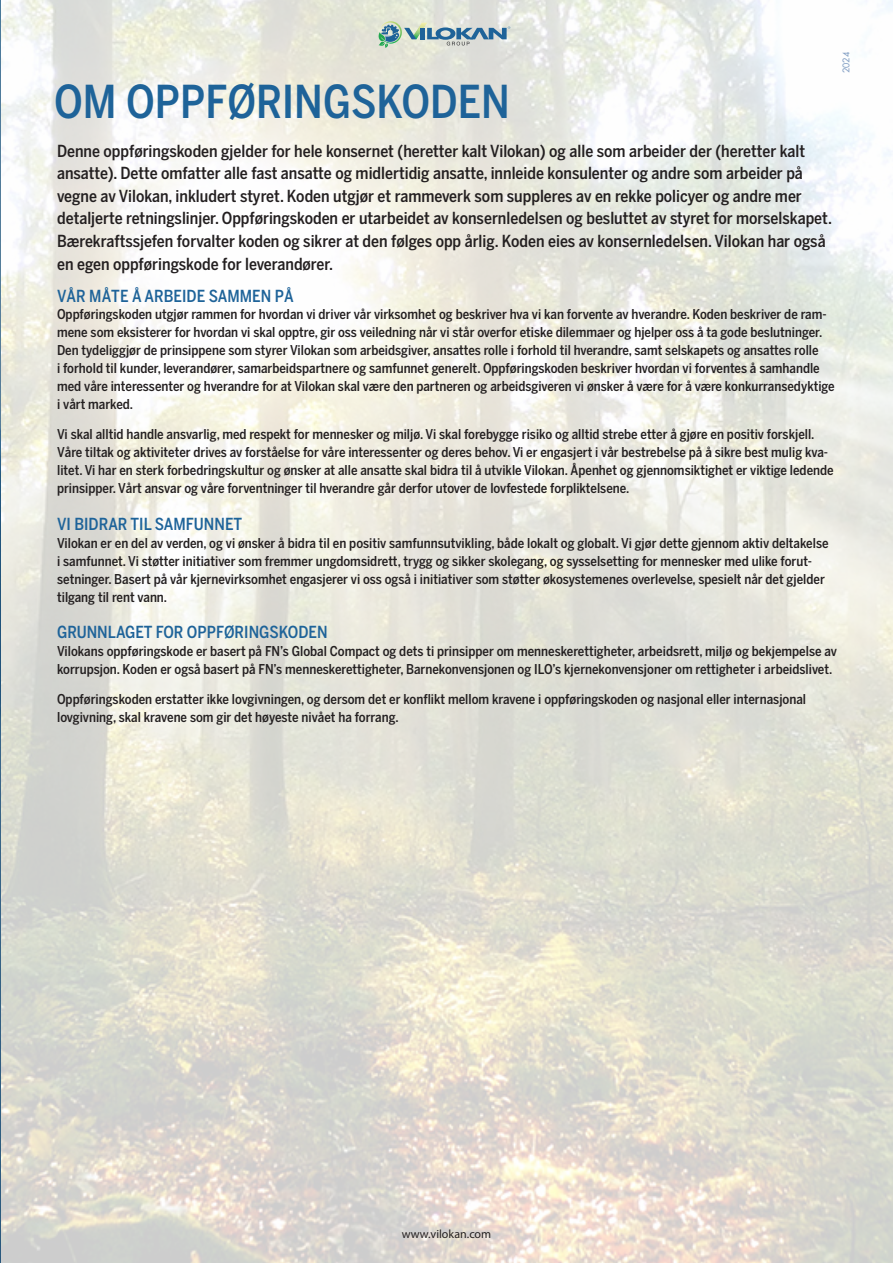
<style>
.page{position:relative;width:893px;height:1263px;background:#fff}
.page>*{position:absolute;margin:0;border:0;box-sizing:border-box;transform-origin:0 0}
.t1{font:500 45px "Benton Sans Cond";color:#1e6399}
.t2{font:500 16.5px/22.5px "Benton Sans Cond";color:#231f20}
.t3{font:500 16.5px "Benton Sans Cond";color:#1e6399}
.t4{font:500 13.5px/18px "Benton Sans Cond";color:#231f20}
.t5{font:12px "Myriad Pro";color:#231f20}
.t6{font:500 9px "Futura Std";color:#839fc4}
</style>
<div class="page">
<img style="left:1px;top:0;width:891px;height:1263px">
<hr style="left:0;top:0;width:1px;height:1263px;background:#1e6399">
<hr style="left:892px;top:0;width:1px;height:1263px;background:#1e6399">
<svg style="left:378px;top:21px;width:132px;height:27px;background:#abc1c2"></svg>
<p class="t6" style="left:840px;top:73px;width:22px;rotate:-90deg">2024</p>
<p class="t1" style="left:54px;top:76px;width:457px">OM OPPFØRINGSKODEN</p>
<p class="t2" style="left:57px;top:140px;width:776px">Denne oppføringskoden gjelder for hele konsernet (heretter kalt Vilokan) og alle som arbeider der (heretter kalt ansatte). Dette omfatter alle fast ansatte og midlertidig ansatte, innleide konsulenter og andre som arbeider på vegne av Vilokan, inkludert styret. Koden utgjør et rammeverk som suppleres av en rekke policyer og andre mer detaljerte retningslinjer. Oppføringskoden er utarbeidet av konsernledelsen og besluttet av styret for morselskapet.<br>Bærekraftssjefen forvalter koden og sikrer at den følges opp årlig. Koden eies av konsernledelsen. Vilokan har også en egen oppføringskode for leverandører.</p>
<p class="t3" style="left:57px;top:286px;width:238px">VÅR MÅTE Å ARBEIDE SAMMEN PÅ</p>
<p class="t4" style="left:57px;top:305px;width:779px">Oppføringskoden utgjør rammen for hvordan vi driver vår virksomhet og beskriver hva vi kan forvente av hverandre. Koden beskriver de ram&shy;mene som eksisterer for hvordan vi skal opptre, gir oss veiledning når vi står overfor etiske dilemmaer og hjelper oss å ta gode beslutninger.<br>Den tydeliggjør de prinsippene som styrer Vilokan som arbeidsgiver, ansattes rolle i forhold til hverandre, samt selskapets og ansattes rolle<br>i forhold til kunder, leverandører, samarbeidspartnere og samfunnet generelt. Oppføringskoden beskriver hvordan vi forventes å samhandle med våre interessenter og hverandre for at Vilokan skal være den partneren og arbeidsgiveren vi ønsker å være for å være konkurransedyktige i vårt marked.</p>
<p class="t4" style="left:57px;top:425px;width:778px">Vi skal alltid handle ansvarlig, med respekt for mennesker og miljø. Vi skal forebygge risiko og alltid strebe etter å gjøre en positiv forskjell.<br>Våre tiltak og aktiviteter drives av forståelse for våre interessenter og deres behov. Vi er engasjert i vår bestrebelse på å sikre best mulig kva&shy;litet. Vi har en sterk forbedringskultur og ønsker at alle ansatte skal bidra til å utvikle Vilokan. Åpenhet og gjennomsiktighet er viktige ledende prinsipper. Vårt ansvar og våre forventninger til hverandre går derfor utover de lovfestede forpliktelsene.</p>
<p class="t3" style="left:57px;top:514px;width:187px">VI BIDRAR TIL SAMFUNNET</p>
<p class="t4" style="left:57px;top:533px;width:773px">Vilokan er en del av verden, og vi ønsker å bidra til en positiv samfunnsutvikling, både lokalt og globalt. Vi gjør dette gjennom aktiv deltakelse i samfunnet. Vi støtter initiativer som fremmer ungdomsidrett, trygg og sikker skolegang, og sysselsetting for mennesker med ulike forut&shy;setninger. Basert på vår kjernevirksomhet engasjerer vi oss også i initiativer som støtter økosystemenes overlevelse, spesielt når det gjelder tilgang til rent vann.</p>
<p class="t3" style="left:57px;top:622px;width:272px">GRUNNLAGET FOR OPPFØRINGSKODEN</p>
<p class="t4" style="left:57px;top:641px;width:781px">Vilokans oppføringskode er basert på FN’s Global Compact og dets ti prinsipper om menneskerettigheter, arbeidsrett, miljø og bekjempelse av korrupsjon. Koden er også basert på FN’s menneskerettigheter, Barnekonvensjonen og ILO’s kjernekonvensjoner om rettigheter i arbeidslivet.</p>
<p class="t4" style="left:57px;top:689px;width:750px">Oppføringskoden erstatter ikke lovgivningen, og dersom det er konflikt mellom kravene i oppføringskoden og nasjonal eller internasjonal lovgivning, skal kravene som gir det høyeste nivået ha forrang.</p>
<p class="t5" style="left:402px;top:1226px;width:91px">www.vilokan.com</p>
</div>
